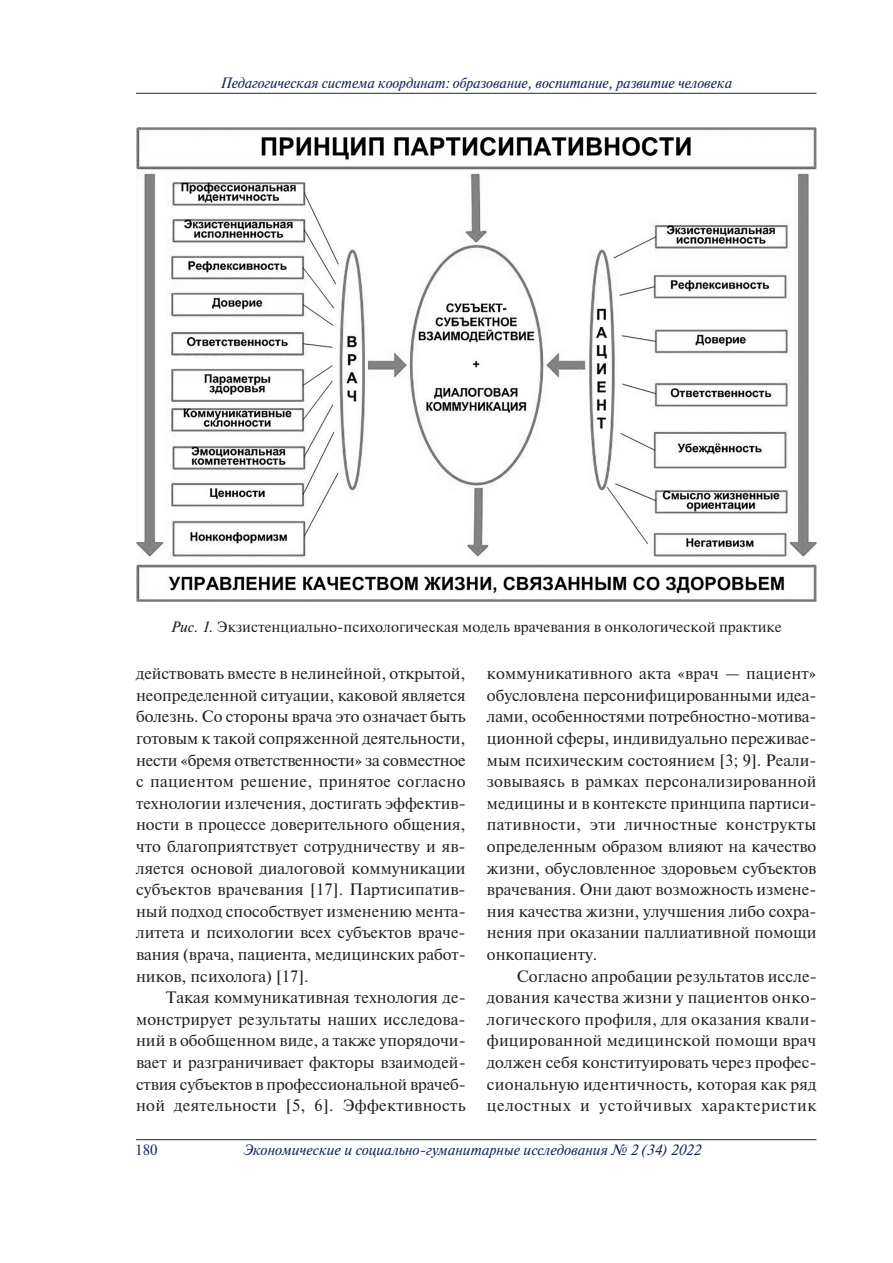
<style>
.page{position:relative;width:893px;height:1263px;background:#fff}
.page>*{position:absolute;margin:0;border:0;box-sizing:border-box;transform-origin:0 0}
.t1{font:16.5px/21.6px "Newton";color:#231f20;text-align:justify}
.t2{font:italic 15px "Newton";letter-spacing:-.005em;color:#15285b}
.t3{font:15px "Newton";color:#231f20}
.t4{font:15px "Newton";color:#15285b}
.s1{font-style:italic}
</style>
<div class="page">
<hr style="left:136px;top:1139px;width:680px;height:1px;background:#15285b">
<hr style="left:136px;top:93px;width:680px;height:1px;background:#15285b">
<img style="left:136px;top:128px;width:680px;height:474px">
<p class="t2" style="left:220px;top:77px;width:513px">Педагогическая система координат: образование, воспитание, развитие человека</p>
<p class="t3" style="left:171px;top:621px;width:612px"><span class="s1">Рис. 1.</span> Экзистенциально-психологическая модель врачевания в онкологической практике</p>
<p class="t1" style="left:136px;top:664px;width:331px">действовать вместе в нелинейной, открытой, неопределенной ситуации, каковой является болезнь. Со стороны врача это означает быть готовым к такой сопряженной деятельности, нести «бремя ответственности» за совместное с пациентом решение, принятое согласно технологии излечения, достигать эффектив&shy;ности в процессе доверительного общения, что благоприятствует сотрудничеству и яв&shy;ляется основой диалоговой коммуникации субъектов врачевания [17]. Партисипатив&shy;ный подход способствует изменению мента&shy;литета и психологии всех субъектов враче&shy;вания (врача, пациента, медицинских работ&shy;ников, психолога) [17].</p>
<p class="t1" style="left:136px;top:988px;width:331px;text-indent:30px">Такая коммуникативная технология де&shy;монстрирует результаты наших исследова&shy;ний в обобщенном виде, а также упорядочи&shy;вает и разграничивает факторы взаимодей&shy;ствия субъектов в профессиональной врачеб&shy;ной деятельности [5, 6]. Эффективность</p>
<p class="t1" style="left:487px;top:664px;width:331px">коммуникативного акта «врач — пациент» обусловлена персонифицированными идеа&shy;лами, особенностями потребностно-мотива&shy;ционной сферы, индивидуально переживае&shy;мым психическим состоянием [3; 9]. Реали&shy;зовываясь в рамках персонализированной медицины и в контексте принципа партиси&shy;пативности, эти личностные конструкты определенным образом влияют на качество жизни, обусловленное здоровьем субъектов врачевания. Они дают возможность измене&shy;ния качества жизни, улучшения либо сохра&shy;нения при оказании паллиативной помощи онкопациенту.</p>
<p class="t1" style="left:487px;top:966px;width:331px;text-indent:30px">Согласно апробации результатов иссле&shy;дования качества жизни у пациентов онко&shy;логического профиля, для оказания квали&shy;фицированной медицинской помощи врач должен себя конституировать через профес&shy;сиональную идентичность<span class="s1">,</span> которая как ряд целостных и устойчивых характеристик</p>
<p class="t4" style="left:135px;top:1144px;width:24px">180</p>
<p class="t2" style="left:243px;top:1144px;width:459px">Экономические и социально-гуманитарные исследования № 2 (34) 2022</p>
</div>
